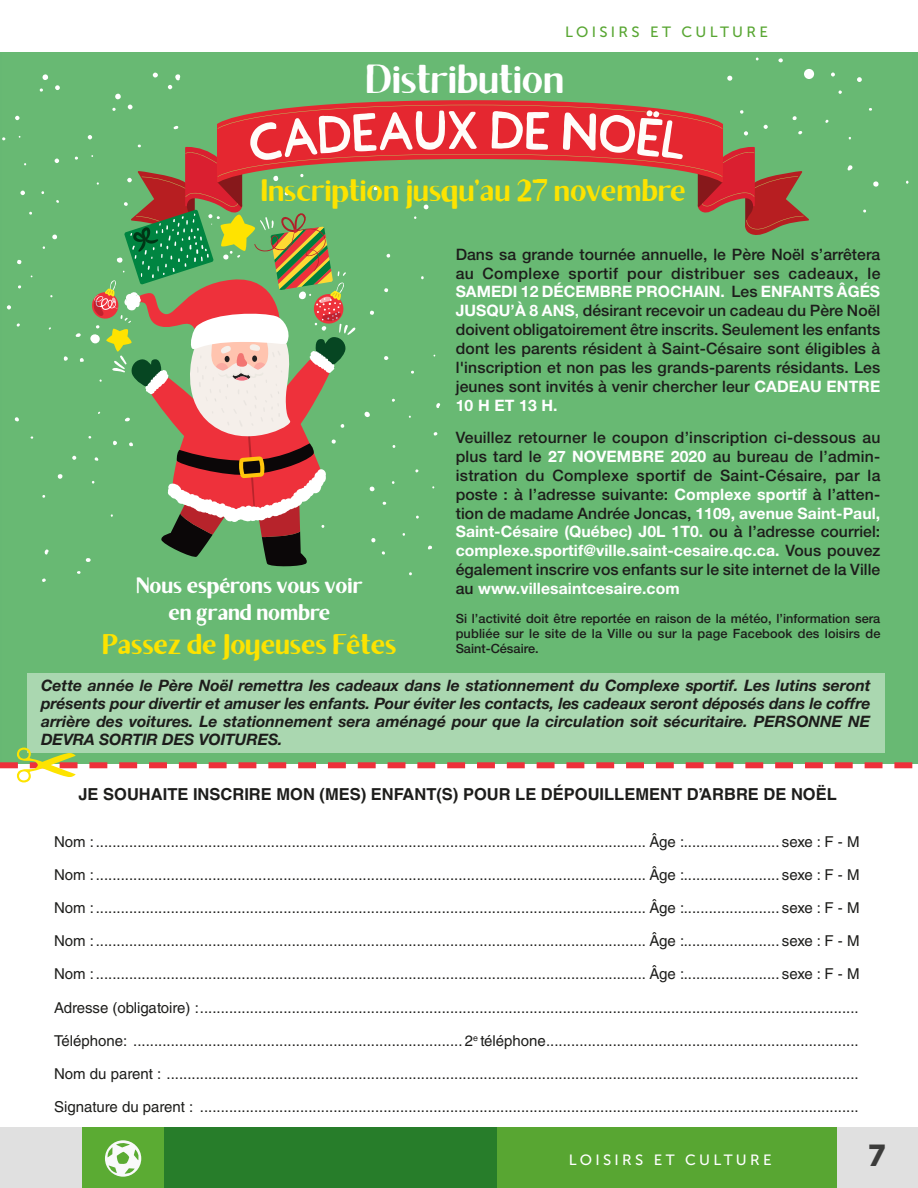
<style>
.page{position:relative;width:918px;height:1188px;background:#fff}
.page>*{position:absolute;margin:0;border:0;box-sizing:border-box;transform-origin:0 0}
.t1{font:700 53.7px "Jimmy Sans";color:#fffcf9}
.t2{font:40.5px "Brixton Sans TC";color:#fff}
.t3{font:31.2px "Brixton Sans TC";color:#fde300}
.t4{font:30px "Museo Sans 900";color:#3c3c3b}
.t5{font:700 28.5px "Brixton Sans TC";color:#fde300}
.t6{font:700 22.5px/27px "Brixton Sans TC";color:#fff;text-align:center}
.t7{font:700 16.5px "Helvetica LT Std";color:#1d1d1b}
.t8{font:500 15.75px/18.9px "Helvetica Neue LT Std";letter-spacing:.005em;color:#1d1d1b;text-align:justify}
.t9{font:italic 700 15.75px/18px "Helvetica Neue LT Std";color:#1d1d1b;text-align:justify}
.t10{font:15px "Helvetica LT Std";color:#1d1d1b}
.t11{font:14.85px "Museo Sans 500";letter-spacing:.22em;color:#fff}
.t12{font:14.85px "Museo Sans 500";letter-spacing:.22em;color:#58a632}
.t13{font:500 12.75px/15.3px "Helvetica Neue LT Std";letter-spacing:.01em;color:#1d1d1b;text-align:justify}
.s1{font-weight:700;color:#fff}
.s2{color:#fff}
</style>
<div class="page">
<div style="left:0;top:1127px;width:82px;height:61px;background:#e0e0e0"></div>
<div style="left:836px;top:1127px;width:82px;height:61px;background:#e0e0e0"></div>
<div style="left:497px;top:1127px;width:340px;height:61px;background:#58a632"></div>
<div style="left:82px;top:1127px;width:82px;height:61px;background:#5bab33"></div>
<svg style="left:105px;top:1140px;width:36px;height:37px"></svg>
<div style="left:2px;top:53px;width:909px;height:711px;background:#68b973"></div>
<svg style="left:14px;top:417px;width:5px;height:5px"></svg>
<svg style="left:873px;top:181px;width:6px;height:6px"></svg>
<svg style="left:847px;top:165px;width:6px;height:6px"></svg>
<svg style="left:20px;top:191px;width:5px;height:4px"></svg>
<svg style="left:831px;top:73px;width:4px;height:4px"></svg>
<svg style="left:857px;top:77px;width:5px;height:5px"></svg>
<svg style="left:838px;top:90px;width:4px;height:4px"></svg>
<svg style="left:778px;top:58px;width:5px;height:5px"></svg>
<svg style="left:7px;top:305px;width:4px;height:4px"></svg>
<svg style="left:17px;top:259px;width:5px;height:6px"></svg>
<svg style="left:18px;top:285px;width:3px;height:4px"></svg>
<svg style="left:15px;top:116px;width:5px;height:4px"></svg>
<div style="left:804px;top:69px;width:10px;height:10px;background:#fff;border-radius:50%"></div>
<div style="left:27px;top:673px;width:857px;height:79px;background:#aad7b0"></div>
<div style="left:164px;top:1127px;width:333px;height:61px;background:#277d2a"></div>
<svg style="left:40px;top:73px;width:769px;height:509px"></svg>
<svg style="left:0;top:747px;width:918px;height:22px"></svg>
<p class="t12" style="left:565px;top:24px;width:204px">LOISIRS ET CULTURE</p>
<h2 class="t2" style="left:365px;top:55px;width:200px">Distribution</h2>
<h1 class="t1" style="left:449px;top:98px;width:32px">x</h1>
<h3 class="t3" style="left:261px;top:172px;width:426px">Inscription jusqu’au 27 novembre</h3>
<p class="t8" style="left:456px;top:244px;width:426px">Dans sa grande tournée annuelle, le Père Noël s’arrêtera au Complexe sportif pour distribuer ses cadeaux, le <span class="s1">SAMEDI 12 DÉCEMBRE PROCHAIN.</span> Les <span class="s1">ENFANTS ÂGÉS JUSQU’À 8 ANS</span><span class="s2">,</span> désirant recevoir un cadeau du Père Noël doivent obligatoirement être inscrits. Seulement les enfants dont les parents résident à Saint-Césaire sont éligibles à l'inscription et non pas les grands-parents résidants. Les jeunes sont invités à venir chercher leur <span class="s1">CADEAU ENTRE 10 H ET 13 H.</span></p>
<p class="t8" style="left:456px;top:428px;width:426px">Veuillez retourner le coupon d’inscription ci-dessous au plus tard le <span class="s1">27 NOVEMBRE 2020</span> au bureau de l’admin&shy;istration du Complexe sportif de Saint-Césaire, par la poste : à l’adresse suivante: <span class="s1">Complexe sportif</span> à l’atten&shy;tion de madame Andrée Joncas, <span class="s1">1109, avenue Saint-Paul, Saint-Césaire (Québec) J0L 1T0.</span> ou à l’adresse courriel: <span class="s1">complexe.sportif@ville.saint-cesaire.qc.ca.</span> Vous pouvez également inscrire vos enfants sur le site internet de la Ville au <span class="s1">www.villesaintcesaire.com</span></p>
<p class="t13" style="left:456px;top:611px;width:426px">Si l’activité doit être reportée en raison de la météo, l’information sera publiée sur le site de la Ville ou sur la page Facebook des loisirs de Saint-Césaire.</p>
<h3 class="t6" style="left:136px;top:574px;width:228px">Nous espérons vous voir en grand nombre</h3>
<h3 class="t5" style="left:102px;top:628px;width:296px">Passez de Joyeuses Fêtes</h3>
<p class="t9" style="left:41px;top:676px;width:831px">Cette année le Père Noël remettra les cadeaux dans le stationnement du Complexe sportif. Les lutins seront présents pour divertir et amuser les enfants. Pour éviter les contacts, les cadeaux seront déposés dans le coffre arrière des voitures. Le stationnement sera aménagé pour que la circulation soit sécuritaire. PERSONNE NE DEVRA SORTIR DES VOITURES.</p>
<p class="t7" style="left:78px;top:784px;width:760px">JE SOUHAITE INSCRIRE MON (MES) ENFANT(S) POUR LE DÉPOUILLEMENT D’ARBRE DE NOËL</p>
<p class="t10" style="left:54px;top:833px;width:807px">Nom :.................................................................................................................................... Âge :....................... sexe : F - M</p>
<p class="t10" style="left:54px;top:866px;width:807px">Nom :.................................................................................................................................... Âge :....................... sexe : F - M</p>
<p class="t10" style="left:54px;top:899px;width:807px">Nom :.................................................................................................................................... Âge :....................... sexe : F - M</p>
<p class="t10" style="left:54px;top:932px;width:807px">Nom :.................................................................................................................................... Âge :....................... sexe : F - M</p>
<p class="t10" style="left:54px;top:965px;width:807px">Nom :.................................................................................................................................... Âge :....................... sexe : F - M</p>
<p class="t10" style="left:54px;top:999px;width:806px">Adresse (obligatoire) :..............................................................................................................................................................</p>
<p class="t10" style="left:54px;top:1032px;width:806px">Téléphone: ............................................................................... 2<sup>e</sup> téléphone...........................................................................</p>
<p class="t10" style="left:54px;top:1065px;width:806px">Nom du parent : ......................................................................................................................................................................</p>
<p class="t10" style="left:54px;top:1098px;width:806px">Signature du parent : ..............................................................................................................................................................</p>
<p class="t11" style="left:569px;top:1152px;width:204px">LOISIRS ET CULTURE</p>
<h3 class="t4" style="left:868px;top:1139px;width:19px">7</h3>
</div>
